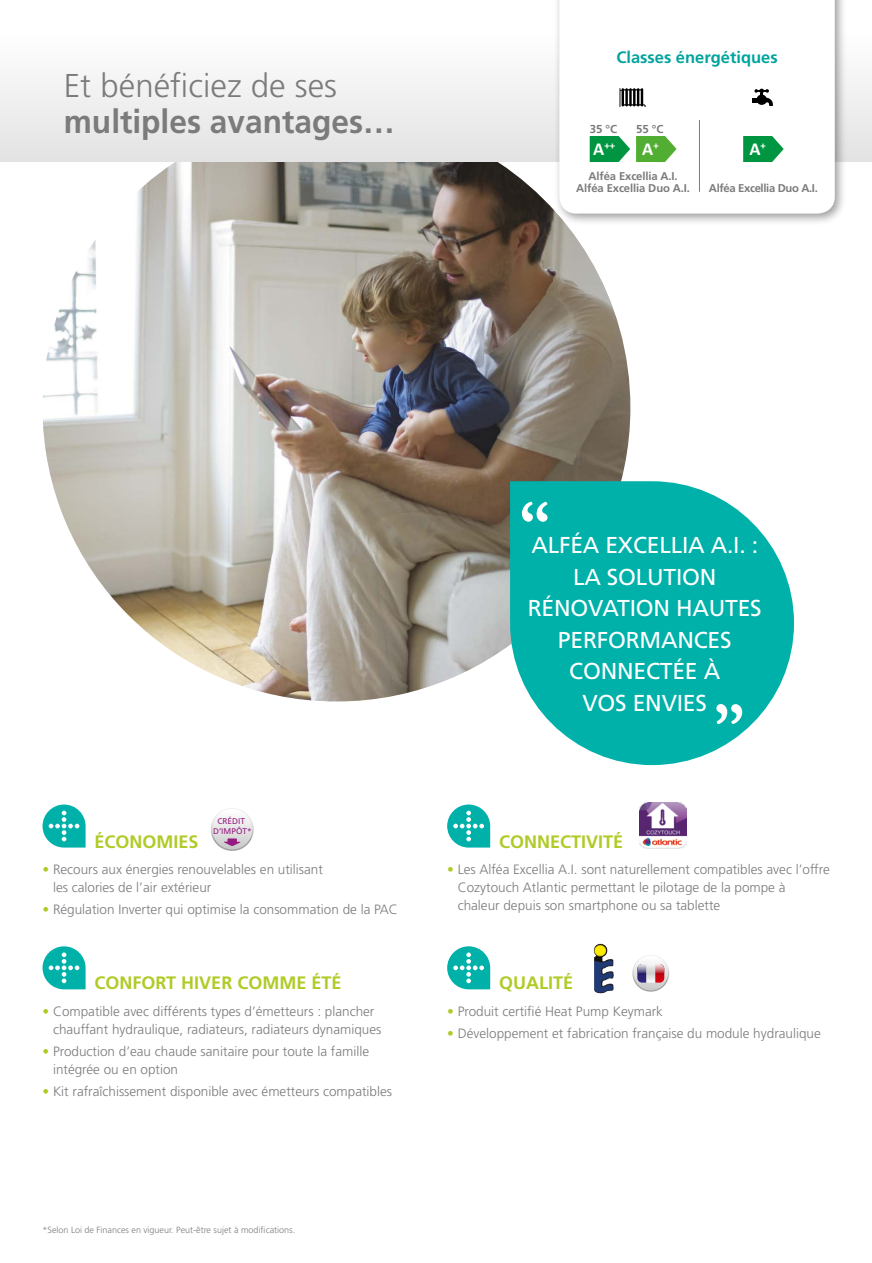
<style>
.page{position:relative;width:872px;height:1263px;background:#fff}
.page>*{position:absolute;margin:0;border:0;box-sizing:border-box;transform-origin:0 0}
.t1{font:700 63.75px "Garamond";color:#fff}
.t2{font:700 33px "Frutiger LT Std";color:#7c7b7b;scale:.96 1}
.t3{font:300 33px "Frutiger LT Std";color:#7c7b7b}
.t4{font:22.95px/31.5px "Frutiger LT Std";letter-spacing:-.01em;color:#fff;text-align:center}
.t5{font:700 18.3px "Calibri";color:#fff}
.t6{font:700 18px "Frutiger LT Std";color:#afcb27}
.t7{font:700 16.5px "Frutiger LT Std";color:#01a49e}
.t8{font:300 13.5px/18px "Frutiger LT Std";color:#7c7b7b}
.t9{font:700 11.55px "Frutiger LT Std";color:#7c7b7b}
.t10{font:700 11.25px/12px "Frutiger LT Std";letter-spacing:-.01em;color:#7c7b7b;text-align:center}
.t11{font:700 11.25px "Frutiger LT Std";letter-spacing:-.03em;color:#7c7b7b}
.t12{font:700 10.65px "Calibri";color:#fff}
.t13{font:300 9px "Frutiger LT Std";color:#7c7b7b}
.t14{font:8.25px/9.9px "Frutiger";color:#951b81;text-align:center}
.s1{font-size:18.3px}
.s2{font-weight:700;color:#afcb27}
</style>
<div class="page">
<img style="left:43px;top:162px;width:587px;height:539px">
<div style="left:0;top:0;width:872px;height:162px;background:linear-gradient(to bottom,#fff,#e4e4e4)"></div>
<img style="left:639px;top:802px;width:47px;height:46px">
<svg style="left:43px;top:804px;width:43px;height:43px"></svg>
<svg style="left:211px;top:808px;width:43px;height:43px"></svg>
<svg style="left:43px;top:946px;width:43px;height:43px"></svg>
<svg style="left:447px;top:804px;width:43px;height:43px"></svg>
<svg style="left:447px;top:946px;width:43px;height:43px"></svg>
<svg style="left:510px;top:481px;width:284px;height:284px;fill:#00b1aa"></svg>
<img style="left:594px;top:944px;width:20px;height:49px">
<svg style="left:632px;top:955px;width:37px;height:37px"></svg>
<div style="left:553px;top:0;width:293px;height:225px;background:#000;opacity:.4"></div>
<svg style="left:559px;top:0;width:275px;height:214px"></svg>
<hr style="left:699px;top:120px;width:1px;height:72px;background:#7c7b7b">
<svg style="left:619px;top:88px;width:26px;height:19px"></svg>
<svg style="left:589px;top:136px;width:41px;height:26px"></svg>
<svg style="left:636px;top:136px;width:40px;height:26px"></svg>
<hr style="left:752px;top:98px;width:13px;height:4px;background:#000">
<svg style="left:754px;top:89px;width:19px;height:17px"></svg>
<svg style="left:743px;top:136px;width:40px;height:26px"></svg>
<h2 class="t3" style="left:64px;top:67px;width:275px">Et bénéficiez de ses</h2>
<h2 class="t2" style="left:64px;top:102px;width:346px">multiples avantages…</h2>
<p class="t7" style="left:616px;top:48px;width:163px">Classes énergétiques</p>
<p class="t9" style="left:589px;top:122px;width:29px">35 °C</p>
<p class="t12" style="left:593px;top:138px;width:23px"><span class="s1">A</span>++</p>
<p class="t9" style="left:636px;top:122px;width:29px">55 °C</p>
<h3 class="t5" style="left:642px;top:137px;width:18px">A<sup>+</sup></h3>
<p class="t10" style="left:576px;top:170px;width:115px">Alféa Excellia A.I.<br>Alféa Excellia Duo A.I.</p>
<h3 class="t5" style="left:749px;top:137px;width:18px">A<sup>+</sup></h3>
<p class="t11" style="left:709px;top:181px;width:110px">Alféa Excellia Duo A.I.</p>
<p class="t14" style="left:213px;top:816px;width:40px">CRÉDIT<br>D’IMPÔT*</p>
<p class="t8" style="left:53px;top:861px;width:271px;text-indent:-11px"><span class="s2">•</span> Recours aux énergies renouvelables en utilisant les calories de l’air extérieur</p>
<p class="t8" style="left:43px;top:901px;width:357px"><span class="s2">•</span> Régulation Inverter qui optimise la consommation de la PAC</p>
<h3 class="t6" style="left:95px;top:831px;width:106px">ÉCONOMIES</h3>
<h3 class="t6" style="left:95px;top:972px;width:248px">CONFORT HIVER COMME ÉTÉ</h3>
<p class="t8" style="left:53px;top:1002px;width:330px;text-indent:-11px"><span class="s2">•</span> Compatible avec différents types d’émetteurs : plancher chauffant hydraulique, radiateurs, radiateurs dynamiques</p>
<p class="t8" style="left:53px;top:1043px;width:318px;text-indent:-11px"><span class="s2">•</span> Production d’eau chaude sanitaire pour toute la famille intégrée ou en option</p>
<p class="t8" style="left:43px;top:1083px;width:351px"><span class="s2">•</span> Kit rafraîchissement disponible avec émetteurs compatibles</p>
<p class="t13" style="left:43px;top:1225px;width:254px">*Selon Loi de Finances en vigueur. Peut-être sujet à modifications.</p>
<h1 class="t1" style="left:519px;top:484px;width:32px">“</h1>
<h3 class="t4" style="left:528px;top:529px;width:235px">ALFÉA EXCELLIA A.I. :<br>LA SOLUTION<br>RÉNOVATION HAUTES<br>PERFORMANCES<br>CONNECTÉE À<br>VOS ENVIES</h3>
<h1 class="t1" style="left:714px;top:686px;width:32px">”</h1>
<h3 class="t6" style="left:499px;top:831px;width:126px">CONNECTIVITÉ</h3>
<p class="t8" style="left:457px;top:861px;width:374px;text-indent:-11px"><span class="s2">•</span> Les Alféa Excellia A.I. sont naturellement compatibles avec l’offre<br>Cozytouch Atlantic permettant le pilotage de la pompe à chaleur depuis son smartphone ou sa tablette</p>
<h3 class="t6" style="left:499px;top:972px;width:76px">QUALITÉ</h3>
<p class="t8" style="left:447px;top:1002px;width:217px"><span class="s2">•</span> Produit certifié Heat Pump Keymark</p>
<p class="t8" style="left:447px;top:1025px;width:375px"><span class="s2">•</span> Développement et fabrication française du module hydraulique</p>
</div>
